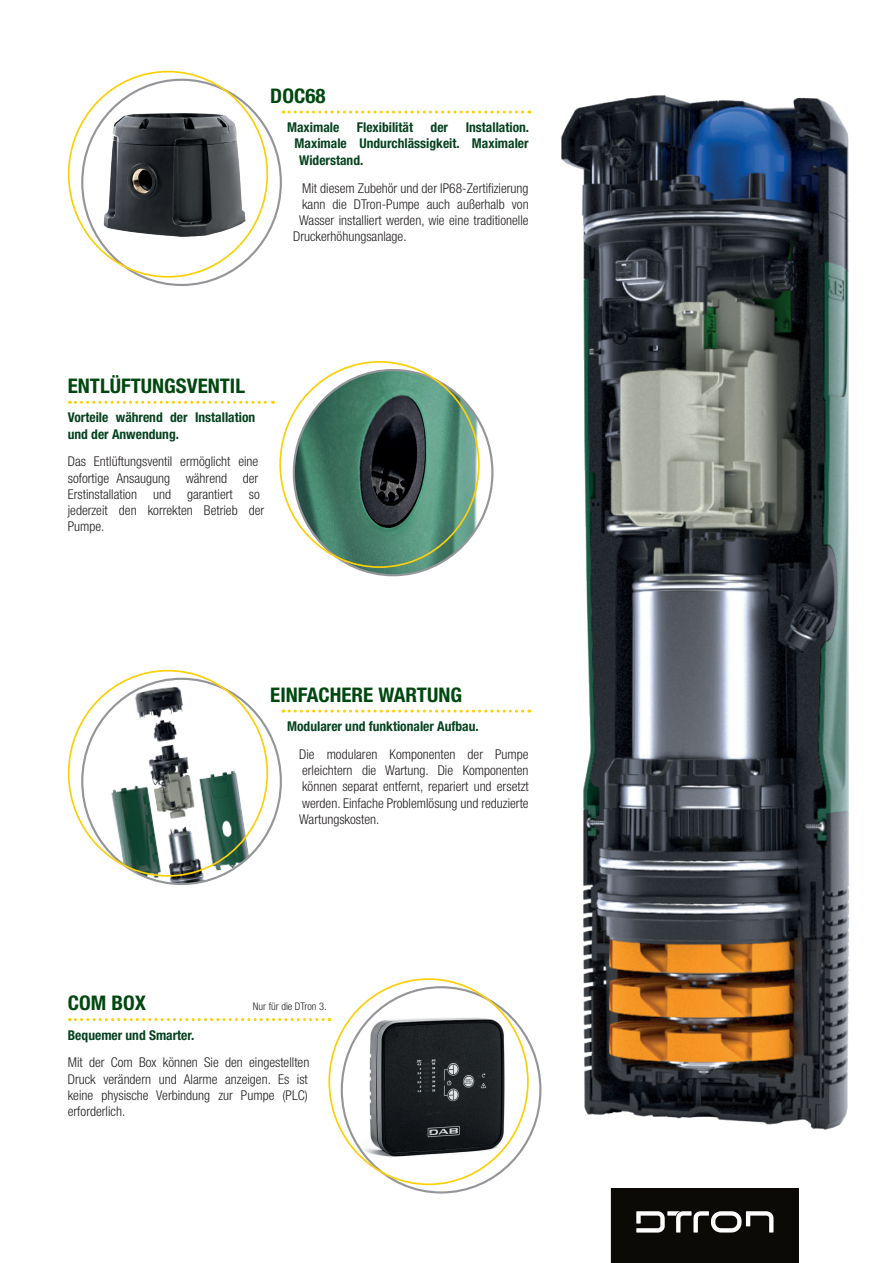
<style>
.page{position:relative;width:893px;height:1263px;background:#fff}
.page>*{position:absolute;margin:0;border:0;box-sizing:border-box;transform-origin:0 0}
.t1{font:700 condensed 20.1px "Helvetica Neue LT";color:#004710;scale:1.04 1}
.t2{font:300 condensed 13.5px/16.2px "Helvetica Neue LT";color:#231f20;text-align:justify}
.t3{font:700 condensed 13.5px/16.2px "Helvetica Neue LT";color:#05421f}
.t4{font:300 condensed 10.5px "Helvetica Neue LT";color:#231f20}
</style>
<div class="page">
<img style="left:541px;top:95px;width:308px;height:1035px">
<img style="left:294px;top:370px;width:198px;height:205px">
<svg style="left:342px;top:987px;width:198px;height:205px"></svg>
<img style="left:342px;top:987px;width:198px;height:190px">
<img style="left:82px;top:91px;width:197px;height:165px">
<svg style="left:82px;top:679px;width:199px;height:205px"></svg>
<img style="left:93px;top:679px;width:164px;height:205px">
<svg style="left:283px;top:111px;width:247px;height:3px"></svg>
<svg style="left:283px;top:710px;width:247px;height:3px"></svg>
<svg style="left:69px;top:401px;width:204px;height:3px"></svg>
<svg style="left:69px;top:1018px;width:261px;height:3px"></svg>
<svg style="left:611px;top:1188px;width:188px;height:75px;background:#201e1a"></svg>
<h1 class="t1" style="left:270px;top:83px;width:55px">DOC68</h1>
<p class="t3" style="left:287px;top:119px;width:54px">Maximale</p>
<p class="t3" style="left:357px;top:119px;width:58px">Flexibilität</p>
<p class="t3" style="left:431px;top:119px;width:19px">der</p>
<p class="t3" style="left:466px;top:119px;width:65px">Installation.</p>
<p class="t3" style="left:295px;top:135px;width:236px">Maximale Undurchlässigkeit. Maximaler</p>
<p class="t3" style="left:299px;top:152px;width:66px">Widerstand.</p>
<p class="t2" style="left:302px;top:179px;width:228px">Mit diesem Zubehör und der IP68-Zertifizierung</p>
<p class="t2" style="left:302px;top:196px;width:228px">kann die DTron-Pumpe auch außerhalb von</p>
<p class="t2" style="left:299px;top:212px;width:231px">Wasser installiert werden, wie eine traditionelle</p>
<p class="t2" style="left:293px;top:228px;width:115px">Druckerhöhungsanlage.</p>
<h1 class="t1" style="left:68px;top:374px;width:172px">ENTLÜFTUNGSVENTIL</h1>
<p class="t3" style="left:68px;top:409px;width:189px">Vorteile während der Installation und der Anwendung.</p>
<p class="t2" style="left:68px;top:453px;width:198px;text-align:left">Das Entlüftungsventil ermöglicht eine sofortige Ansaugung während der<br>Erstinstallation und garantiert so jederzeit den korrekten Betrieb der<br>Pumpe.</p>
<h1 class="t1" style="left:270px;top:682px;width:186px">EINFACHERE WARTUNG</h1>
<p class="t3" style="left:287px;top:718px;width:193px">Modularer und funktionaler Aufbau.</p>
<h1 class="t1" style="left:68px;top:991px;width:77px">COM BOX</h1>
<p class="t2" style="left:299px;top:746px;width:231px">Die modularen Komponenten der Pumpe erleichtern die Wartung. Die Komponenten können separat entfernt, repariert und ersetzt werden. Einfache Problemlösung und reduzierte Wartungskosten.</p>
<p class="t4" style="left:253px;top:1001px;width:75px">Nur für die DTron 3.</p>
<p class="t3" style="left:68px;top:1027px;width:128px">Bequemer und Smarter.</p>
<p class="t2" style="left:68px;top:1054px;width:243px">Mit der Com Box können Sie den eingestellten Druck verändern und Alarme anzeigen. Es ist keine physische Verbindung zur Pumpe (PLC) erforderlich.</p>
</div>
